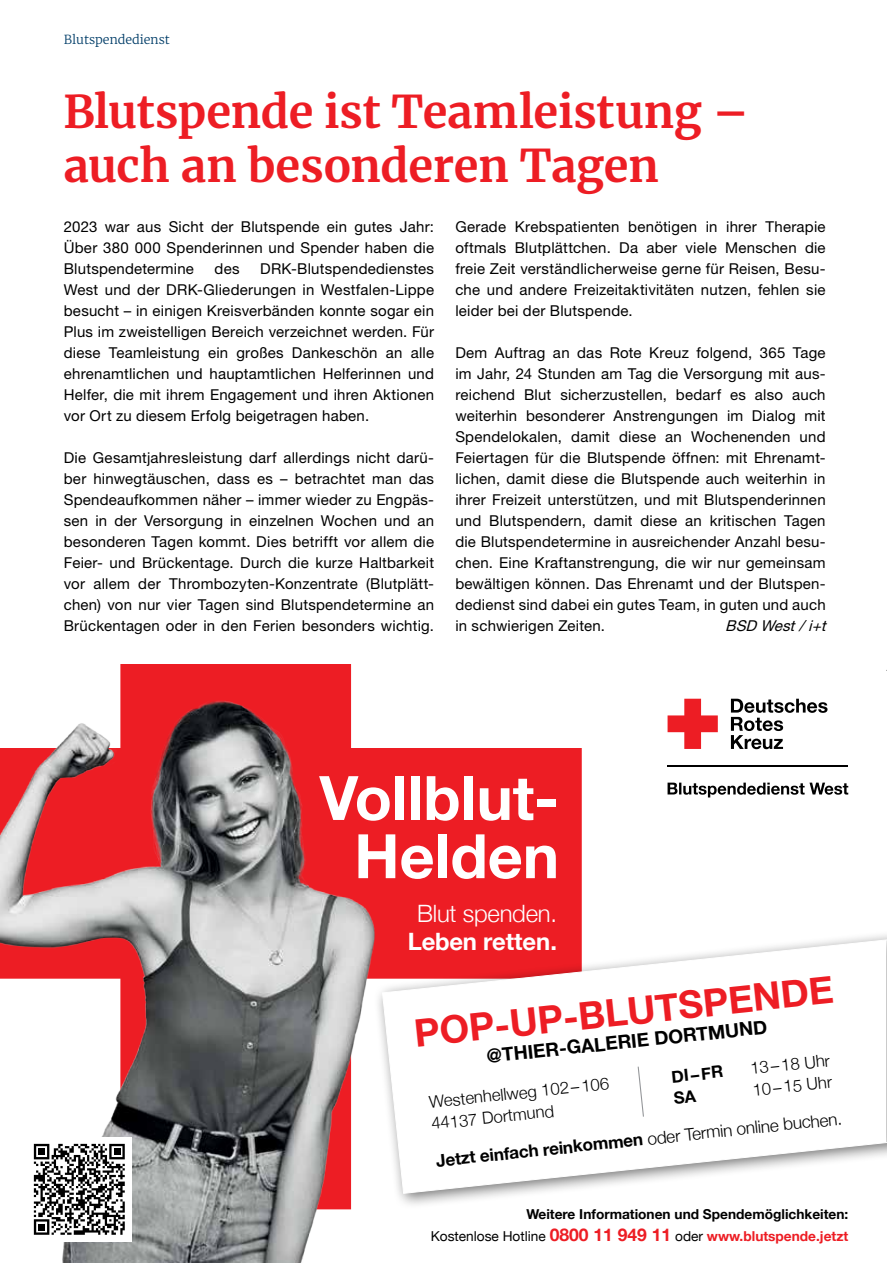
<style>
.page{position:relative;width:893px;height:1263px;background:#fff}
.page>*{position:absolute;margin:0;border:0;box-sizing:border-box;transform-origin:0 0}
.t1{font:700 61.35px/58.2px "Helvetica Neue";color:#fff;text-align:center}
.t2{font:700 45px/54px "Merriweather";letter-spacing:-.01em;color:#ed1d24}
.t3{font:700 38.1px "Helvetica Neue";color:#ed1d24}
.t4{font:300 23.85px "Helvetica Neue";letter-spacing:-.01em;color:#fff}
.t5{font:700 23.85px "Helvetica Neue";letter-spacing:-.01em;color:#fff}
.t6{font:700 19.05px "Helvetica Neue";color:#000}
.t7{font:300 17.1px "Helvetica Neue";color:#000}
.t8{font:300 16.65px/21.5px "Helvetica Neue";color:#000}
.t9{font:700 16.65px "Helvetica Neue";color:#000}
.t10{font:15px/21px "Helvetica Neue LT Std";letter-spacing:.015em;color:#000;text-align:justify}
.t11{font:italic 15px "Helvetica Neue LT Std";color:#000}
.t12{font:700 13.65px/22px "Helvetica Neue";color:#000;text-align:right}
.t13{font:300 12.45px "Merriweather";color:#003d68}
.s1{font-weight:700}
.s2{font-weight:400}
.s3{font-size:17.55px;color:#ed1d24}
.s4{color:#ed1d24}
</style>
<div class="page">
<svg style="left:120px;top:664px;width:462px;height:265px;fill:#ed1d24"></svg>
<hr style="left:668px;top:765px;width:180px;height:1px;background:#000">
<svg style="left:668px;top:699px;width:50px;height:50px"></svg>
<svg style="left:731px;top:699px;width:96px;height:50px"></svg>
<svg style="left:668px;top:783px;width:180px;height:14px"></svg>
<div style="left:373px;top:929px;width:514px;height:280px;background:#000;opacity:.54"></div>
<svg style="left:452px;top:938px;width:435px;height:256px"></svg>
<svg style="left:637px;top:1065px;width:8px;height:53px"></svg>
<img style="left:0;top:673px;width:452px;height:590px">
<div style="left:27px;top:1137px;width:104px;height:104px;background:#fff"></div>
<svg style="left:34px;top:1144px;width:91px;height:91px"></svg>
<div style="left:38px;top:1224px;width:7px;height:6px;background:#000"></div>
<svg style="left:674px;top:1090px;width:23px;height:14px"></svg>
<p class="t13" style="left:64px;top:30px;width:108px">Blutspendedienst</p>
<h2 class="t2" style="left:63px;top:81px;width:687px">Blutspende ist Teamleistung – auch an besonderen Tagen</h2>
<p class="t10" style="left:64px;top:216px;width:372px">2023 war aus Sicht der Blutspende ein gutes Jahr:<br>Über 380 000 Spenderinnen und Spender haben die Blutspendetermine</p>
<p class="t10" style="left:455px;top:216px;width:372px">Gerade Krebspatienten benötigen in ihrer Therapie oftmals Blutplättchen. Da aber viele Menschen die freie Zeit verständlicherweise gerne für Reisen, Besu&shy;che und andere Freizeitaktivitäten nutzen, fehlen sie leider bei der Blutspende.</p>
<p class="t10" style="left:455px;top:342px;width:372px">Dem Auftrag an das Rote Kreuz folgend, 365 Tage im Jahr, 24 Stunden am Tag die Versorgung mit aus&shy;reichend Blut sicherzustellen, bedarf es also auch weiterhin besonderer Anstrengungen im Dialog mit Spendelokalen, damit diese an Wochenenden und Feiertagen für die Blutspende öffnen: mit Ehrenamt&shy;lichen, damit diese die Blutspende auch weiterhin in ihrer Freizeit unterstützen, und mit Blutspenderinnen und Blutspendern, damit diese an kritischen Tagen die Blutspendetermine in ausreichender Anzahl besu&shy;chen. Eine Kraftanstrengung, die wir nur gemeinsam bewältigen können. Das Ehrenamt und der Blutspen&shy;dedienst sind dabei ein gutes Team, in guten und auch in schwierigen Zeiten.</p>
<p class="t10" style="left:64px;top:258px;width:372px;text-indent:196px">DRK-Blutspendedienstes West und der DRK-Gliederungen in Westfalen-Lippe besucht – in einigen Kreisverbänden konnte sogar ein Plus im zweistelligen Bereich verzeichnet werden. Für diese Teamleistung ein großes Dankeschön an alle ehrenamtlichen und hauptamtlichen Helferinnen und Helfer, die mit ihrem Engagement und ihren Aktionen vor Ort zu diesem Erfolg beigetragen haben.</p>
<p class="t10" style="left:64px;top:447px;width:372px">Die Gesamtjahresleistung darf allerdings nicht darü&shy;ber hinwegtäuschen, dass es – betrachtet man das Spendeaufkommen näher – immer wieder zu Engpäs&shy;sen in der Versorgung in einzelnen Wochen und an besonderen Tagen kommt. Dies betrifft vor allem die Feier- und Brückentage. Durch die kurze Haltbarkeit vor allem der Thrombozyten-Konzentrate (Blutplätt&shy;chen) von nur vier Tagen sind Blutspendetermine an Brückentagen oder in den Ferien besonders wichtig.</p>
<p class="t10" style="left:215px;top:258px;width:26px">des</p>
<p class="t11" style="left:725px;top:617px;width:107px">BSD West/i+t</p>
<h1 class="t1" style="left:319px;top:771px;width:241px">Vollblut-<br>Helden</h1>
<h3 class="t4" style="left:417px;top:894px;width:141px">Blut spenden.</h3>
<h3 class="t5" style="left:408px;top:922px;width:151px">Leben retten.</h3>
<h3 class="t3" style="left:411px;top:1004px;width:423px;rotate:-6deg">POP-UP-BLUTSPENDE</h3>
<p class="t6" style="left:485px;top:1041px;width:283px;rotate:-6deg">@THIER-GALERIE DORTMUND</p>
<p class="t9" style="left:670px;top:1064px;width:53px;rotate:-6deg">DI–FR</p>
<p class="t8" style="left:749px;top:1056px;width:81px;rotate:-6deg">13–18 Uhr</p>
<p class="t8" style="left:751px;top:1078px;width:81px;rotate:-6deg">10–15 Uhr</p>
<p class="t8" style="left:428px;top:1090px;width:182px;rotate:-6deg">Westenhellweg 102–106<br>44137 Dortmund</p>
<p class="t7" style="left:435px;top:1147px;width:409px;rotate:-6deg"><span class="s1">Jetzt einfach reinkommen</span> oder Termin online buchen.</p>
<p class="t12" style="left:431px;top:1204px;width:419px">Weitere Informationen und Spendemöglichkeiten:<br><span class="s2">Kostenlose Hotline</span> <span class="s3">0800 11 949 11</span> <span class="s2">oder</span> <span class="s4">www.blutspende.jetzt</span></p>
</div>
